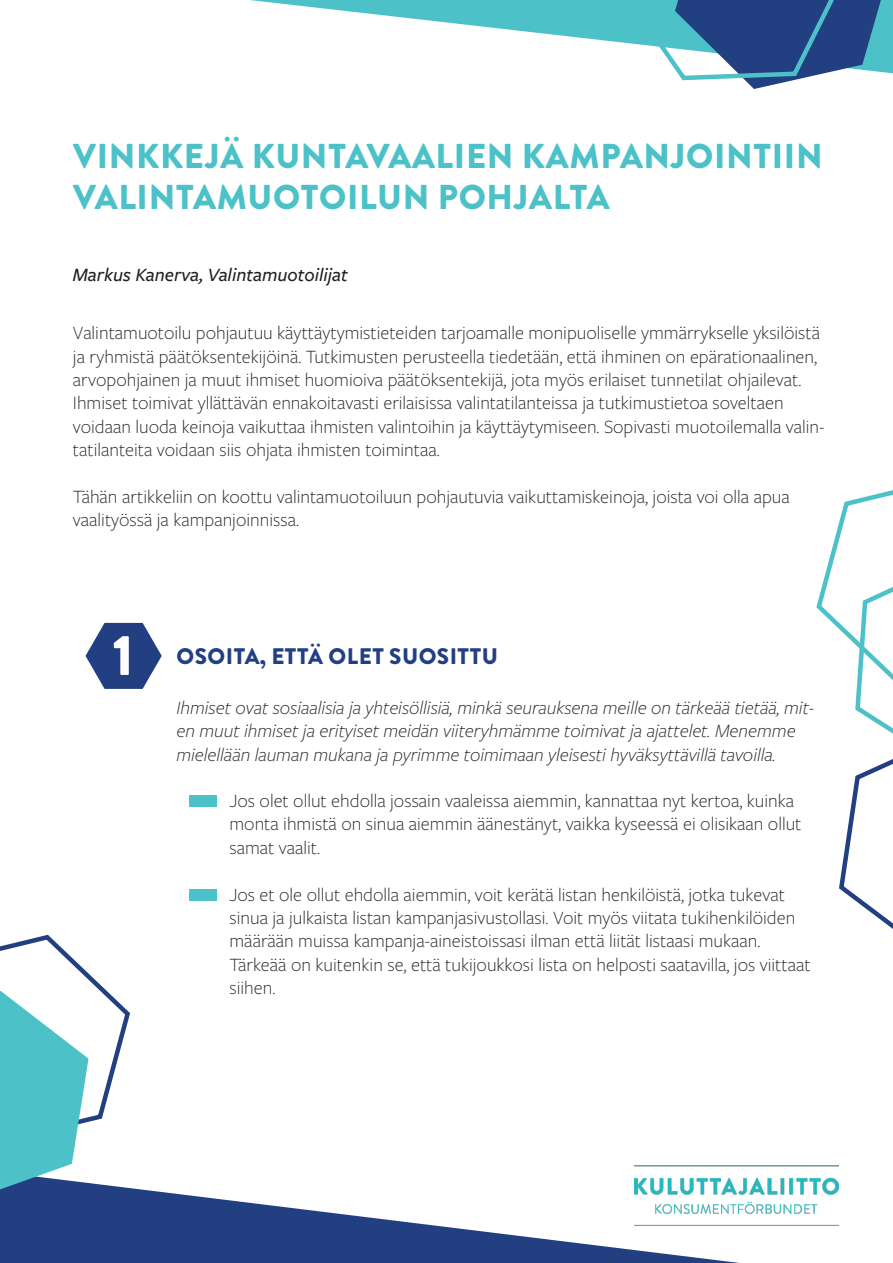
<style>
.page{position:relative;width:893px;height:1263px;background:#fff}
.page>*{position:absolute;margin:0;border:0;box-sizing:border-box;transform-origin:0 0}
.t1{font:900 57px "Brandon Grotesque";color:#fff}
.t2{font:900 34.5px/41.4px "Brandon Grotesque";letter-spacing:.02em;color:#4cc2c8}
.t3{font:900 22.5px "Brandon Grotesque";letter-spacing:.02em;color:#223f82}
.t4{font:300 19.5px/23.4px "Freight Sans Pro";color:#231f20}
.t5{font:italic 300 19.5px/23.4px "Freight Sans Pro";color:#231f20}
.t6{font:italic 500 19.5px "Freight Sans Pro";color:#231f20}
</style>
<div class="page">
<img style="left:635px;top:1166px;width:204px;height:59px">
<svg style="left:86px;top:623px;width:76px;height:66px"></svg>
<svg style="left:0;top:1172px;width:740px;height:91px"></svg>
<svg style="left:250px;top:0;width:643px;height:73px"></svg>
<div style="left:189px;top:796px;width:28px;height:11px;background:#4cc2c8"></div>
<div style="left:189px;top:889px;width:28px;height:12px;background:#4cc2c8"></div>
<svg style="left:615px;top:0;width:266px;height:89px"></svg>
<svg style="left:0;top:934px;width:133px;height:255px"></svg>
<svg style="left:816px;top:490px;width:77px;height:439px"></svg>
<p class="t2" style="left:73px;top:136px;width:751px">VINKKEJÄ KUNTAVAALIEN KAMPANJOINTIIN<br>VALINTAMUOTOILUN POHJALTA</p>
<p class="t6" style="left:73px;top:262px;width:276px">Markus Kanerva, Valintamuotoilijat</p>
<p class="t4" style="left:73px;top:320px;width:753px">Valintamuotoilu pohjautuu käyttäytymistieteiden tarjoamalle monipuoliselle ymmärrykselle yksilöistä ja ryhmistä päätöksentekijöinä. Tutkimusten perusteella tiedetään, että ihminen on epärationaalinen, arvopohjainen ja muut ihmiset huomioiva päätöksentekijä, jota myös erilaiset tunnetilat ohjailevat.<br>Ihmiset toimivat yllättävän ennakoitavasti erilaisissa valintatilanteissa ja tutkimustietoa soveltaen voidaan luoda keinoja vaikuttaa ihmisten valintoihin ja käyttäytymiseen. Sopivasti muotoilemalla valin&shy;tatilanteita voidaan siis ohjata ihmisten toimintaa.</p>
<p class="t4" style="left:73px;top:484px;width:718px">Tähän artikkeliin on koottu valintamuotoiluun pohjautuvia vaikuttamiskeinoja, joista voi olla apua vaalityössä ja kampanjoinnissa.</p>
<p class="t1" style="left:112px;top:615px;width:23px">1</p>
<p class="t3" style="left:177px;top:640px;width:323px">OSOITA, ETTÄ OLET SUOSITTU</p>
<p class="t5" style="left:176px;top:695px;width:639px">Ihmiset ovat sosiaalisia ja yhteisöllisiä, minkä seurauksena meille on tärkeää tietää, mit&shy;en muut ihmiset ja erityiset meidän viiteryhmämme toimivat ja ajattelet. Menemme mielellään lauman mukana ja pyrimme toimimaan yleisesti hyväksyttävillä tavoilla.</p>
<p class="t4" style="left:230px;top:788px;width:573px">Jos olet ollut ehdolla jossain vaaleissa aiemmin, kannattaa nyt kertoa, kuinka monta ihmistä on sinua aiemmin äänestänyt, vaikka kyseessä ei olisikaan ollut samat vaalit.</p>
<p class="t4" style="left:230px;top:882px;width:583px">Jos et ole ollut ehdolla aiemmin, voit kerätä listan henkilöistä, jotka tukevat sinua ja julkaista listan kampanjasivustollasi. Voit myös viitata tukihenkilöiden määrään muissa kampanja-aineistoissasi ilman että liität listaasi mukaan.<br>Tärkeää on kuitenkin se, että tukijoukkosi lista on helposti saatavilla, jos viittaat siihen.</p>
</div>
